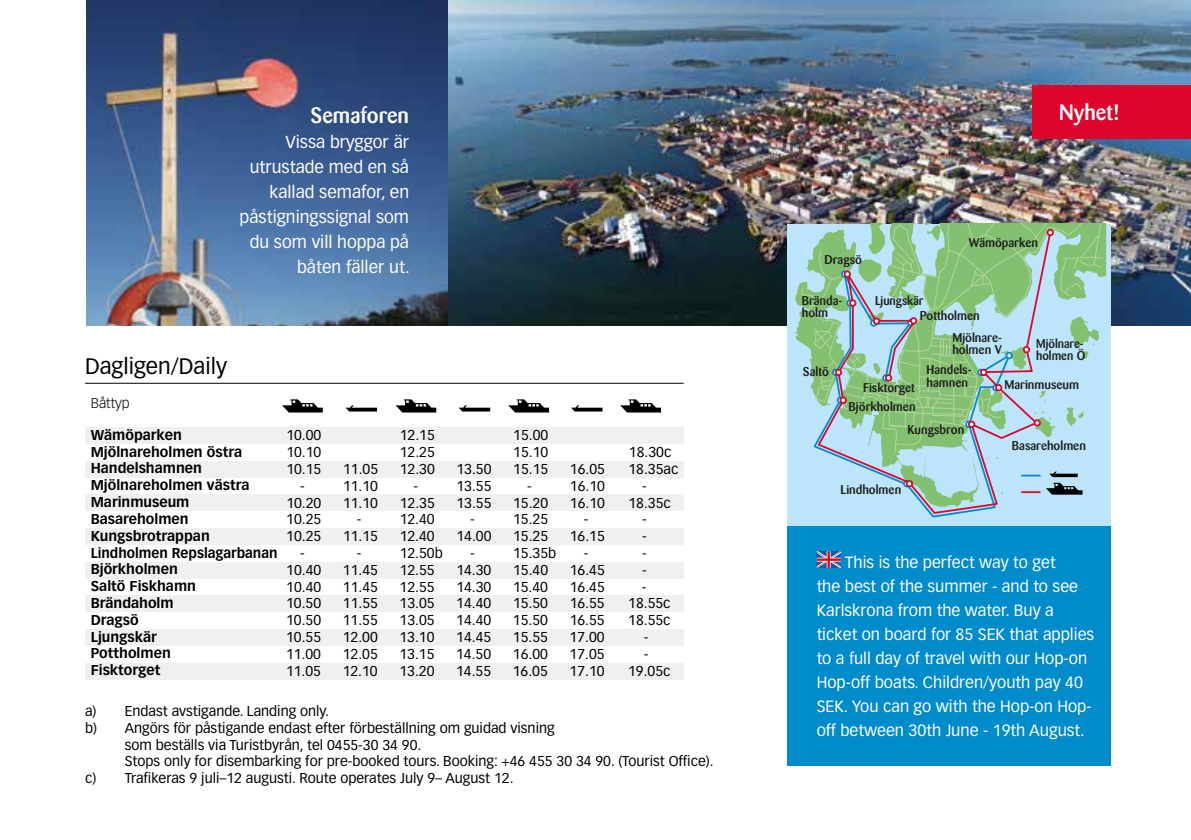
<style>
.page{position:relative;width:1191px;height:840px;background:#fff}
.page>*{position:absolute;margin:0;border:0;box-sizing:border-box;transform-origin:0 0}
.t1{font:500 22px "Barmeno";color:#fff}
.t2{font:22px "Vectora LT";color:#000}
.t3{font:17px/25px "Vectora LT";color:#fff;text-align:right}
.t4{font:16px/24px "Vectora LT";color:#fff}
.t5{font:14px "Vectora LT";color:#000}
.t6{font:700 14px/16.8px "Vectora LT";color:#000}
.t7{font:300 14px "Vectora LT";color:#000}
.t8{font:500 12.6px/12.6px "Barmeno";color:#1d1e1c}
.t9{font:500 12.6px/12.6px "Barmeno";color:#1d1e1c;scale:.96 1}
</style>
<div class="page">
<img style="left:86px;top:0;width:1105px;height:325px">
<div style="left:787px;top:517px;width:323px;height:248px;background:#008bcb"></div>
<div style="left:1032px;top:85px;width:159px;height:54px;background:#dd052b"></div>
<svg style="left:816px;top:551px;width:25px;height:16px"></svg>
<div style="left:787px;top:223px;width:323px;height:302px;background:#bce4fa"></div>
<svg style="left:795px;top:223px;width:311px;height:272px"></svg>
<svg style="left:816px;top:494px;width:236px;height:20px"></svg>
<svg style="left:800px;top:223px;width:302px;height:271px"></svg>
<hr style="left:85px;top:382px;width:598px;height:1px;background:#000">
<div style="left:85px;top:427px;width:598px;height:17px;background:#f0f0f0"></div>
<div style="left:85px;top:461px;width:598px;height:17px;background:#f0f0f0"></div>
<div style="left:85px;top:493px;width:598px;height:17px;background:#f0f0f0"></div>
<div style="left:85px;top:527px;width:598px;height:17px;background:#f0f0f0"></div>
<div style="left:85px;top:561px;width:598px;height:17px;background:#f0f0f0"></div>
<div style="left:85px;top:594px;width:598px;height:17px;background:#f0f0f0"></div>
<div style="left:85px;top:628px;width:598px;height:17px;background:#f0f0f0"></div>
<div style="left:85px;top:662px;width:598px;height:17px;background:#f0f0f0"></div>
<svg style="left:345px;top:405px;width:32px;height:6px"></svg>
<svg style="left:459px;top:405px;width:31px;height:6px"></svg>
<svg style="left:571px;top:405px;width:31px;height:6px"></svg>
<svg style="left:282px;top:399px;width:41px;height:13px"></svg>
<svg style="left:395px;top:399px;width:41px;height:13px"></svg>
<svg style="left:508px;top:399px;width:41px;height:13px"></svg>
<svg style="left:620px;top:399px;width:41px;height:13px"></svg>
<h1 class="t1" style="left:310px;top:102px;width:100px">Semaforen</h1>
<p class="t3" style="left:240px;top:129px;width:172px">Vissa bryggor är utrustade med en så kallad semafor, en påstigningssignal som du som vill hoppa på båten fäller ut.</p>
<h1 class="t2" style="left:85px;top:353px;width:143px">Dagligen/Daily</h1>
<p class="t7" style="left:91px;top:394px;width:40px">Båttyp</p>
<p class="t6" style="left:91px;top:426px;width:188px">Wämöparken<br>Mjölnareholmen östra<br>Handelshamnen<br>Mjölnareholmen västra<br>Marinmuseum<br>Basareholmen<br>Kungsbrotrappan<br>Lindholmen Repslagarbanan<br>Björkholmen<br>Saltö Fiskhamn<br>Brändaholm<br>Dragsö<br>Ljungskär<br>Pottholmen<br>Fisktorget</p>
<p class="t5" style="left:286px;top:427px;width:37px">10.00</p>
<p class="t5" style="left:400px;top:427px;width:37px">12.15</p>
<p class="t5" style="left:513px;top:427px;width:37px">15.00</p>
<p class="t5" style="left:286px;top:443px;width:37px">10.10</p>
<p class="t5" style="left:400px;top:443px;width:37px">12.25</p>
<p class="t5" style="left:513px;top:443px;width:37px">15.10</p>
<p class="t5" style="left:629px;top:443px;width:44px">18.30c</p>
<p class="t5" style="left:286px;top:460px;width:37px">10.15</p>
<p class="t5" style="left:343px;top:460px;width:37px">11.05</p>
<p class="t5" style="left:400px;top:460px;width:37px">12.30</p>
<p class="t5" style="left:456px;top:460px;width:37px">13.50</p>
<p class="t5" style="left:513px;top:460px;width:37px">15.15</p>
<p class="t5" style="left:570px;top:460px;width:37px">16.05</p>
<p class="t5" style="left:628px;top:460px;width:51px">18.35ac</p>
<p class="t5" style="left:300px;top:477px;width:6px">-</p>
<p class="t5" style="left:343px;top:477px;width:37px">11.10</p>
<p class="t5" style="left:413px;top:477px;width:6px">-</p>
<p class="t5" style="left:456px;top:477px;width:37px">13.55</p>
<p class="t5" style="left:527px;top:477px;width:6px">-</p>
<p class="t5" style="left:570px;top:477px;width:37px">16.10</p>
<p class="t5" style="left:642px;top:477px;width:6px">-</p>
<p class="t5" style="left:286px;top:494px;width:37px">10.20</p>
<p class="t5" style="left:343px;top:494px;width:37px">11.10</p>
<p class="t5" style="left:400px;top:494px;width:37px">12.35</p>
<p class="t5" style="left:456px;top:494px;width:37px">13.55</p>
<p class="t5" style="left:513px;top:494px;width:37px">15.20</p>
<p class="t5" style="left:570px;top:494px;width:37px">16.10</p>
<p class="t5" style="left:628px;top:494px;width:44px">18.35c</p>
<p class="t5" style="left:286px;top:511px;width:37px">10.25</p>
<p class="t5" style="left:357px;top:511px;width:6px">-</p>
<p class="t5" style="left:400px;top:511px;width:37px">12.40</p>
<p class="t5" style="left:470px;top:511px;width:6px">-</p>
<p class="t5" style="left:513px;top:511px;width:37px">15.25</p>
<p class="t5" style="left:584px;top:511px;width:6px">-</p>
<p class="t5" style="left:642px;top:511px;width:6px">-</p>
<p class="t5" style="left:286px;top:527px;width:37px">10.25</p>
<p class="t5" style="left:343px;top:527px;width:37px">11.15</p>
<p class="t5" style="left:400px;top:527px;width:37px">12.40</p>
<p class="t5" style="left:456px;top:527px;width:37px">14.00</p>
<p class="t5" style="left:513px;top:527px;width:37px">15.25</p>
<p class="t5" style="left:570px;top:527px;width:37px">16.15</p>
<p class="t5" style="left:642px;top:527px;width:6px">-</p>
<p class="t5" style="left:300px;top:544px;width:6px">-</p>
<p class="t5" style="left:357px;top:544px;width:6px">-</p>
<p class="t5" style="left:400px;top:544px;width:45px">12.50b</p>
<p class="t5" style="left:470px;top:544px;width:6px">-</p>
<p class="t5" style="left:513px;top:544px;width:45px">15.35b</p>
<p class="t5" style="left:583px;top:544px;width:6px">-</p>
<p class="t5" style="left:642px;top:544px;width:6px">-</p>
<p class="t5" style="left:286px;top:561px;width:37px">10.40</p>
<p class="t5" style="left:343px;top:561px;width:37px">11.45</p>
<p class="t5" style="left:400px;top:561px;width:37px">12.55</p>
<p class="t5" style="left:456px;top:561px;width:37px">14.30</p>
<p class="t5" style="left:513px;top:561px;width:37px">15.40</p>
<p class="t5" style="left:570px;top:561px;width:37px">16.45</p>
<p class="t5" style="left:642px;top:561px;width:6px">-</p>
<p class="t5" style="left:286px;top:578px;width:37px">10.40</p>
<p class="t5" style="left:343px;top:578px;width:37px">11.45</p>
<p class="t5" style="left:399px;top:578px;width:37px">12.55</p>
<p class="t5" style="left:456px;top:578px;width:37px">14.30</p>
<p class="t5" style="left:513px;top:578px;width:37px">15.40</p>
<p class="t5" style="left:570px;top:578px;width:37px">16.45</p>
<p class="t5" style="left:642px;top:578px;width:6px">-</p>
<p class="t5" style="left:286px;top:595px;width:37px">10.50</p>
<p class="t5" style="left:343px;top:595px;width:37px">11.55</p>
<p class="t5" style="left:399px;top:595px;width:37px">13.05</p>
<p class="t5" style="left:456px;top:595px;width:37px">14.40</p>
<p class="t5" style="left:513px;top:595px;width:37px">15.50</p>
<p class="t5" style="left:570px;top:595px;width:37px">16.55</p>
<p class="t5" style="left:628px;top:595px;width:44px">18.55c</p>
<p class="t5" style="left:286px;top:611px;width:37px">10.50</p>
<p class="t5" style="left:343px;top:611px;width:37px">11.55</p>
<p class="t5" style="left:399px;top:611px;width:37px">13.05</p>
<p class="t5" style="left:456px;top:611px;width:37px">14.40</p>
<p class="t5" style="left:513px;top:611px;width:37px">15.50</p>
<p class="t5" style="left:569px;top:611px;width:37px">16.55</p>
<p class="t5" style="left:628px;top:611px;width:44px">18.55c</p>
<p class="t5" style="left:286px;top:628px;width:37px">10.55</p>
<p class="t5" style="left:343px;top:628px;width:37px">12.00</p>
<p class="t5" style="left:399px;top:628px;width:37px">13.10</p>
<p class="t5" style="left:456px;top:628px;width:37px">14.45</p>
<p class="t5" style="left:513px;top:628px;width:37px">15.55</p>
<p class="t5" style="left:569px;top:628px;width:37px">17.00</p>
<p class="t5" style="left:644px;top:628px;width:6px">-</p>
<p class="t5" style="left:286px;top:645px;width:37px">11.00</p>
<p class="t5" style="left:343px;top:645px;width:37px">12.05</p>
<p class="t5" style="left:399px;top:645px;width:37px">13.15</p>
<p class="t5" style="left:456px;top:645px;width:37px">14.50</p>
<p class="t5" style="left:513px;top:645px;width:37px">16.00</p>
<p class="t5" style="left:569px;top:645px;width:37px">17.05</p>
<p class="t5" style="left:644px;top:645px;width:6px">-</p>
<p class="t5" style="left:286px;top:662px;width:37px">11.05</p>
<p class="t5" style="left:343px;top:662px;width:37px">12.10</p>
<p class="t5" style="left:399px;top:662px;width:37px">13.20</p>
<p class="t5" style="left:456px;top:662px;width:37px">14.55</p>
<p class="t5" style="left:513px;top:662px;width:37px">16.05</p>
<p class="t5" style="left:569px;top:662px;width:37px">17.10</p>
<p class="t5" style="left:628px;top:662px;width:44px">19.05c</p>
<p class="t5" style="left:85px;top:702px;width:246px">a) Endast avstigande. Landing only.</p>
<p class="t5" style="left:85px;top:719px;width:471px">b) Angörs för påstigande endast efter förbeställning om guidad visning</p>
<p class="t5" style="left:125px;top:736px;width:298px">som beställs via Turistbyrån, tel 0455-30 34 90.</p>
<p class="t5" style="left:125px;top:752px;width:590px">Stops only for disembarking for pre-booked tours. Booking: +46 455 30 34 90. (Tourist Office).</p>
<p class="t5" style="left:85px;top:769px;width:430px">c) Trafikeras 9 juli–12 augusti. Route operates July 9– August 12.</p>
<h1 class="t1" style="left:1059px;top:99px;width:62px">Nyhet!</h1>
<p class="t8" style="left:824px;top:253px;width:39px">Dragsö</p>
<p class="t8" style="left:969px;top:236px;width:71px">Wämöparken</p>
<p class="t8" style="left:801px;top:294px;width:42px">Brända-</p>
<p class="t9" style="left:875px;top:294px;width:52px">Ljungskär</p>
<p class="t8" style="left:801px;top:306px;width:28px">holm</p>
<p class="t8" style="left:919px;top:309px;width:61px">Pottholmen</p>
<p class="t8" style="left:803px;top:365px;width:27px">Saltö</p>
<p class="t8" style="left:863px;top:381px;width:53px">Fisktorget</p>
<p class="t8" style="left:848px;top:400px;width:68px">Björkholmen</p>
<p class="t8" style="left:952px;top:331px;width:51px">Mjölnare&shy;holmen V</p>
<p class="t9" style="left:1036px;top:337px;width:53px">Mjölnare&shy;holmen Ö</p>
<p class="t8" style="left:1004px;top:377px;width:76px">Marinmuseum</p>
<p class="t8" style="left:926px;top:363px;width:47px">Handels&shy;hamnen</p>
<p class="t8" style="left:907px;top:423px;width:58px">Kungsbron</p>
<p class="t8" style="left:1012px;top:439px;width:76px">Basareholmen</p>
<p class="t8" style="left:840px;top:483px;width:62px">Lindholmen</p>
<p class="t4" style="left:816px;top:550px;width:279px;text-indent:28px">This is the perfect way to get<br>the best of the summer - and to see Karlskrona from the water. Buy a ticket on board for 85 SEK that applies to a full day of travel with our Hop-on Hop-off boats. Children/youth pay 40<br>SEK. You can go with the Hop-on Hop&shy;off between 30th June - 19th August.</p>
</div>
